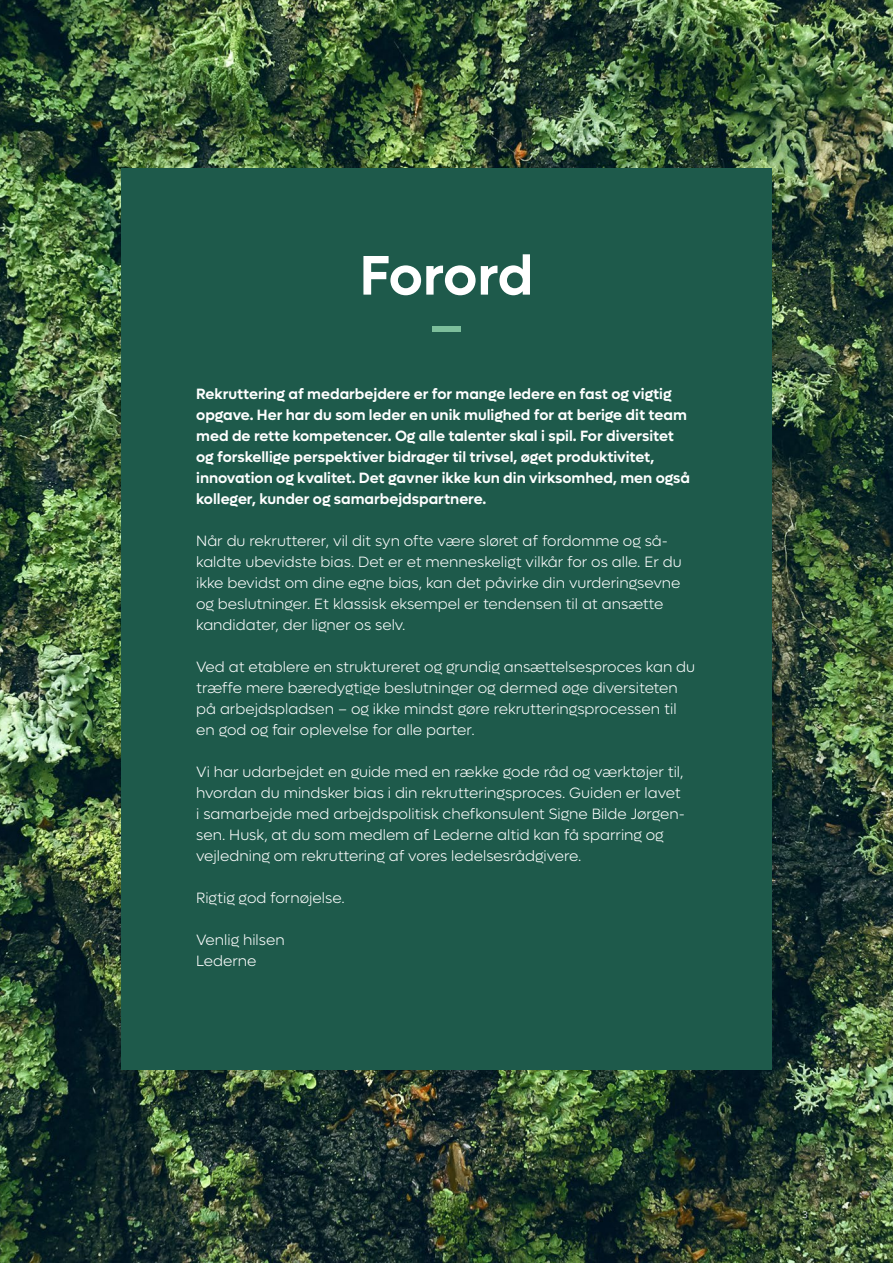
<style>
.page{position:relative;width:893px;height:1263px;background:#fff}
.page>*{position:absolute;margin:0;border:0;box-sizing:border-box;transform-origin:0 0}
.t1{font:600 55.95px "Lufga";letter-spacing:-.01em;color:#fff}
.t2{font:300 15px/21px "Lufga";color:#fff}
.t3{font:600 15px/21px "Lufga";color:#fff}
.t4{font:300 9.75px "Lufga";color:#fff}
</style>
<div class="page">
<img style="left:0;top:0;width:893px;height:1263px">
<div style="left:121px;top:168px;width:651px;height:901px;background:#1e5a4b"></div>
<div style="left:432px;top:326px;width:29px;height:5px;background:#7cbe9b"></div>
<h1 class="t1" style="left:359px;top:242px;width:175px">Forord</h1>
<p class="t3" style="left:196px;top:383px;width:495px">Rekruttering af medarbejdere er for mange ledere en fast og vigtig opgave. Her har du som leder en unik mulighed for at berige dit team med de rette kompetencer. Og alle talenter skal i spil. For diversitet og forskellige perspektiver bidrager til trivsel, øget produktivitet, innovation og kvalitet. Det gavner ikke kun din virksomhed, men også kolleger, kunder og samarbejdspartnere.</p>
<p class="t2" style="left:196px;top:530px;width:487px">Når du rekrutterer, vil dit syn ofte være sløret af fordomme og så&shy;kaldte ubevidste bias. Det er et menneskeligt vilkår for os alle. Er du ikke bevidst om dine egne bias, kan det påvirke din vurderingsevne og beslutninger. Et klassisk eksempel er tendensen til at ansætte kandidater, der ligner os selv.</p>
<p class="t2" style="left:196px;top:656px;width:500px">Ved at etablere en struktureret og grundig ansættelsesproces kan du træffe mere bæredygtige beslutninger og dermed øge diversiteten på arbejdspladsen – og ikke mindst gøre rekrutteringsprocessen til en god og fair oplevelse for alle parter.</p>
<p class="t2" style="left:196px;top:761px;width:490px">Vi har udarbejdet en guide med en række gode råd og værktøjer til, hvordan du mindsker bias i din rekrutteringsproces. Guiden er lavet i samarbejde med arbejdspolitisk chefkonsulent Signe Bilde Jørgen&shy;sen. Husk, at du som medlem af Lederne altid kan få sparring og vejledning om rekruttering af vores ledelsesrådgivere.</p>
<p class="t2" style="left:196px;top:887px;width:150px">Rigtig god fornøjelse.</p>
<p class="t2" style="left:196px;top:929px;width:90px">Venlig hilsen<br>Lederne</p>
<p class="t4" style="left:802px;top:1209px;width:7px">3</p>
</div>
